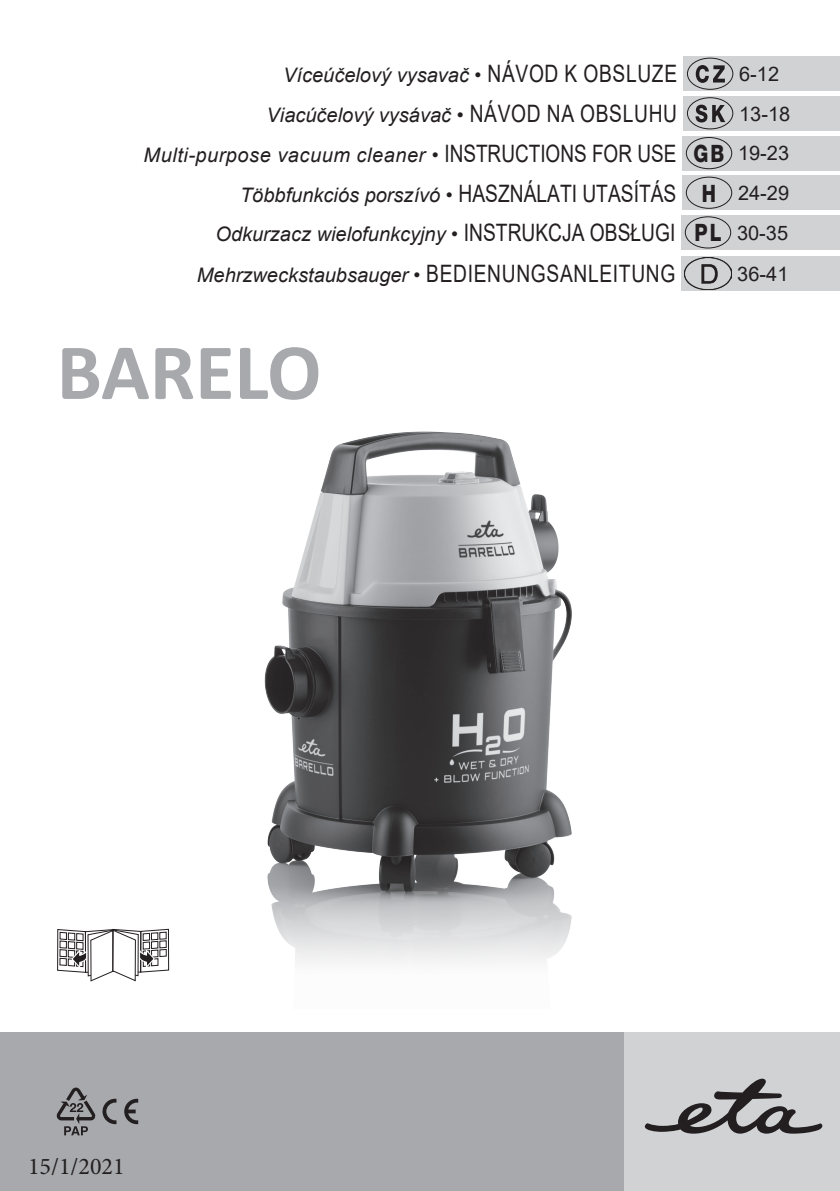
<style>
.page{position:relative;width:840px;height:1191px;background:#fff}
.page>*{position:absolute;margin:0;border:0;box-sizing:border-box;transform-origin:0 0}
.t1{font:700 80.4px "Calibri";color:#a8a9ad}
.t2{font:24px "Minion Pro";color:#231f20}
.t3{font:italic 20px "Arial";color:#231f20}
.t4{font:italic 20px/40.4px "Arial";letter-spacing:.025em;color:#231f20;text-align:right}
.t5{font:20px "Arial";color:#231f20}
.s1{font-style:normal;font-size:24px}
.s2{font-style:normal}
.s3{font-family:"Helvetica Neue CE";font-weight:800;font-style:normal;font-size:24px}
</style>
<div class="page">
<div style="left:0;top:1032px;width:839px;height:159px;background:#a8a9ad"></div>
<div style="left:624px;top:1032px;width:215px;height:159px;background:#d1d2d4"></div>
<svg style="left:644px;top:1078px;width:177px;height:55px"></svg>
<svg style="left:124px;top:1098px;width:14px;height:26px"></svg>
<svg style="left:102px;top:1098px;width:14px;height:26px"></svg>
<svg style="left:57px;top:1087px;width:38px;height:48px"></svg>
<div style="left:680px;top:215px;width:159px;height:34px;background:#d1d2d4"></div>
<div style="left:684px;top:216px;width:46px;height:32px;border:1px solid #231f20;border-radius:50%"></div>
<div style="left:682px;top:57px;width:157px;height:34px;background:#d1d2d4"></div>
<svg style="left:695px;top:65px;width:29px;height:18px"></svg>
<div style="left:686px;top:58px;width:46px;height:32px;border:1px solid #231f20;border-radius:50%"></div>
<div style="left:682px;top:96px;width:157px;height:34px;background:#d1d2d4"></div>
<svg style="left:695px;top:105px;width:30px;height:17px"></svg>
<div style="left:686px;top:97px;width:46px;height:32px;border:1px solid #231f20;border-radius:50%"></div>
<div style="left:681px;top:136px;width:158px;height:34px;background:#d1d2d4"></div>
<div style="left:685px;top:137px;width:46px;height:32px;border:1px solid #231f20;border-radius:50%"></div>
<div style="left:681px;top:176px;width:158px;height:34px;background:#d1d2d4"></div>
<div style="left:685px;top:177px;width:46px;height:32px;border:1px solid #231f20;border-radius:50%"></div>
<svg style="left:57px;top:929px;width:112px;height:52px"></svg>
<div style="left:681px;top:256px;width:158px;height:34px;background:#d1d2d4"></div>
<img style="left:684px;top:257px;width:46px;height:32px">
<img style="left:264px;top:431px;width:308px;height:532px">
<p class="t3" style="left:283px;top:62px;width:395px">Víceúčelový vysavač • <span class="s1">NÁVOD K OBSLUZE</span></p>
<p class="t5" style="left:738px;top:60px;width:42px">6-12</p>
<p class="t3" style="left:266px;top:102px;width:412px">Viacúčelový vysávač • <span class="s1">NÁVOD NA OBSLUHU</span></p>
<p class="t4" style="left:143px;top:94px;width:647px"><span class="s2">13-18<br></span>Multi-purpose vacuum cleaner • <span class="s1">INSTRUCTIONS FOR USE</span> <span class="s3">GB</span> <span class="s2">19-23<br></span>Többfunkciós porszívó • <span class="s1">HASZNÁLATI UTASÍTÁS</span> <span class="s3">H</span> <span class="s2">24-29</span></p>
<p class="t3" style="left:215px;top:221px;width:574px">Odkurzacz wielofunkcyjny • <span class="s1">INSTRUKCJA OBSŁUGI</span> <span class="s3">PL</span> <span class="s2">30-35</span></p>
<p class="t3" style="left:197px;top:262px;width:480px">Mehrzweckstaubsauger • <span class="s1">BEDIENUNGSANLEITUNG</span></p>
<p class="t5" style="left:736px;top:260px;width:53px">36-41</p>
<h1 class="t1" style="left:57px;top:315px;width:266px">BARELO</h1>
<p class="t2" style="left:28px;top:1150px;width:98px">15/1/2021</p>
</div>
